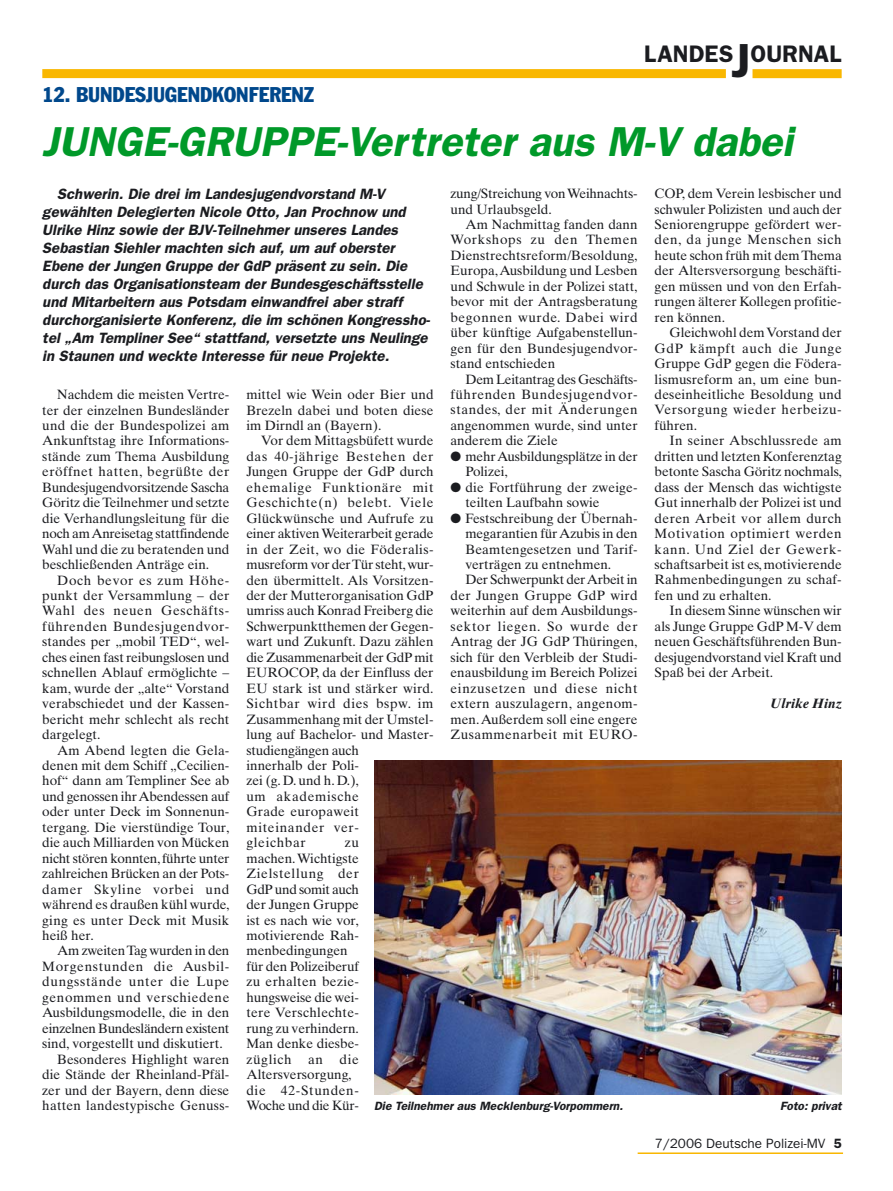
<style>
.page{position:relative;width:893px;height:1191px;background:#fff}
.page>*{position:absolute;margin:0;border:0;box-sizing:border-box;transform-origin:0 0}
.t1{font:italic 600 42px "Franklin Gothic";color:#009929}
.t2{font:600 24px "Franklin Gothic";color:#1b1c20}
.t3{font:condensed 21px "Franklin Gothic";color:#00488c}
.t4{font:italic 600 15px/18px "Franklin Gothic";color:#1b1c20}
.t5{font:13.5px/15.5px "Times Ten";color:#1b1c20;text-align:justify}
.t6{font:13.5px "Times Ten";letter-spacing:.05em;color:#1b1c20}
.t7{font:13.5px "Times Ten";letter-spacing:-.025em;color:#1b1c20}
.t8{font:13.5px "Times Ten";letter-spacing:.025em;color:#1b1c20}
.t9{font:13.5px "Franklin Gothic";color:#1b1c20}
.t10{font:13.5px "Times Ten";letter-spacing:-.02em;color:#1b1c20}
.t11{font:13.5px "Times Ten";letter-spacing:.045em;color:#1b1c20}
.t12{font:13.5px "Times Ten";letter-spacing:.035em;color:#1b1c20}
.t13{font:italic 700 13.5px "Times Ten";color:#1b1c20}
.t14{font:italic 600 12px "Franklin Gothic";color:#1b1c20}
.s1{font-size:48px}
.s2{font-weight:600}
</style>
<div class="page">
<hr style="left:638px;top:1152px;width:205px;height:2px;background:#f9b700">
<div style="left:42px;top:69px;width:684px;height:9px;background:#f9b700"></div>
<div style="left:752px;top:69px;width:90px;height:9px;background:#f9b700"></div>
<img style="left:374px;top:761px;width:468px;height:333px">
<h2 class="t2" style="left:644px;top:45px;width:199px">LANDES<span class="s1">J</span>OURNAL</h2>
<h3 class="t3" style="left:42px;top:87px;width:273px">12. BUNDESJUGENDKONFERENZ</h3>
<h1 class="t1" style="left:42px;top:127px;width:759px">JUNGE-GRUPPE-Vertreter aus M-V dabei</h1>
<p class="t4" style="left:42px;top:186px;width:391px;text-indent:15px">Schwerin. Die drei im Landesjugendvorstand M-V gewählten Delegierten Nicole Otto, Jan Prochnow und Ulrike Hinz sowie der BJV-Teilnehmer unseres Landes Sebastian Siehler machten sich auf, um auf oberster Ebene der Jungen Gruppe der GdP präsent zu sein. Die durch das Organisationsteam der Bundesgeschäftsstelle und Mitarbeitern aus Potsdam einwandfrei aber straff durchorganisierte Konferenz, die im schönen Kongressho&shy;tel „Am Templiner See“ stattfand, versetzte uns Neulinge in Staunen und weckte Interesse für neue Projekte.</p>
<p class="t5" style="left:655px;top:187px;width:189px">COP, dem Verein lesbischer und schwuler Polizisten und auch der Seniorengruppe gefördert wer&shy;den, da junge Menschen sich heute schon früh mit dem Thema der Altersversorgung beschäfti&shy;gen müssen und von den Erfah&shy;rungen älterer Kollegen profitie&shy;ren können.</p>
<p class="t5" style="left:655px;top:326px;width:189px;text-indent:15px">Gleichwohl dem Vorstand der GdP kämpft auch die Junge Gruppe GdP gegen die Födera&shy;lismusreform an, um eine bun&shy;deseinheitliche Besoldung und Versorgung wieder herbeizu&shy;führen.</p>
<p class="t5" style="left:655px;top:434px;width:189px;text-indent:15px">In seiner Abschlussrede am dritten und letzten Konferenztag betonte Sascha Göritz nochmals, dass der Mensch das wichtigste Gut innerhalb der Polizei ist und deren Arbeit vor allem durch Motivation optimiert werden kann. Und Ziel der Gewerk&shy;schaftsarbeit ist es, motivierende Rahmenbedingungen zu schaf&shy;fen und zu erhalten.</p>
<p class="t5" style="left:655px;top:604px;width:189px;text-indent:15px">In diesem Sinne wünschen wir als Junge Gruppe GdP M-V dem neuen Geschäftsführenden Bun&shy;desjugendvorstand viel Kraft und Spaß bei der Arbeit.</p>
<p class="t13" style="left:770px;top:698px;width:73px">Ulrike Hinz</p>
<p class="t5" style="left:451px;top:187px;width:189px">zung/Streichung von Weihnachts&shy;und Urlaubsgeld.</p>
<p class="t5" style="left:451px;top:218px;width:189px;text-indent:15px">Am Nachmittag fanden dann Workshops zu den Themen Dienstrechtsreform/Besoldung, Europa,Ausbildung und Lesben und Schwule in der Polizei statt, bevor mit der Antragsberatung begonnen wurde. Dabei wird über künftige Aufgabenstellun&shy;gen für den Bundesjugendvor&shy;stand entschieden</p>
<p class="t5" style="left:451px;top:372px;width:189px;text-indent:15px">Dem Leitantrag des Geschäfts&shy;führenden Bundesjugendvor&shy;standes, der mit Änderungen angenommen wurde, sind unter anderem die Ziele</p>
<p class="t5" style="left:465px;top:450px;width:174px;text-indent:-15px">● mehr Ausbildungsplätze in der<br>Polizei,</p>
<p class="t5" style="left:465px;top:481px;width:174px;text-indent:-15px">● die Fortführung der zweige&shy;teilten Laufbahn sowie</p>
<p class="t5" style="left:451px;top:511px;width:189px">● Festschreibung der Übernah-</p>
<p class="t5" style="left:465px;top:527px;width:174px">megarantien für Azubis in den</p>
<p class="t5" style="left:465px;top:542px;width:174px">Beamtengesetzen und Tarif-</p>
<p class="t5" style="left:465px;top:558px;width:147px">verträgen zu entnehmen.</p>
<p class="t7" style="left:465px;top:575px;width:174px">Der Schwerpunkt der Arbeit in</p>
<p class="t8" style="left:451px;top:590px;width:189px">der Jungen Gruppe GdP wird</p>
<p class="t5" style="left:451px;top:604px;width:189px">weiterhin auf dem Ausbildungs-</p>
<p class="t6" style="left:451px;top:621px;width:189px">sektor liegen. So wurde der</p>
<p class="t5" style="left:451px;top:635px;width:189px">Antrag der JG GdP Thüringen,</p>
<p class="t5" style="left:451px;top:651px;width:189px">sich für den Verbleib der Studi-</p>
<p class="t5" style="left:451px;top:666px;width:189px">enausbildung im Bereich Polizei</p>
<p class="t6" style="left:451px;top:683px;width:189px">einzusetzen und diese nicht</p>
<p class="t8" style="left:451px;top:698px;width:189px">extern auszulagern, angenom-</p>
<p class="t5" style="left:451px;top:712px;width:189px">men.Außerdem soll eine engere</p>
<p class="t12" style="left:451px;top:729px;width:189px">Zusammenarbeit mit EURO-</p>
<p class="t5" style="left:246px;top:388px;width:189px">mittel wie Wein oder Bier und Brezeln dabei und boten diese im Dirndl an (Bayern).</p>
<p class="t5" style="left:246px;top:434px;width:189px;text-align:left;text-indent:15px">Vor dem Mittagsbüfett wurde das 40-jährige Bestehen der<br>Jungen Gruppe der GdP durch ehemalige Funktionäre mit<br>Geschichte(n) belebt. Viele<br>Glückwünsche und Aufrufe zu einer aktiven Weiterarbeit gerade in der Zeit, wo die Föderalis&shy;musreform vor der Tür steht,wur&shy;den übermittelt. Als Vorsitzen&shy;der der Mutterorganisation GdP umriss auch Konrad Freiberg die<br>Schwerpunktthemen der Gegen&shy;wart und Zukunft. Dazu zählen die Zusammenarbeit der GdP mit<br>EUROCOP, da der Einfluss der<br>EU stark ist und stärker wird.<br>Sichtbar wird dies bspw. im<br>Zusammenhang mit der Umstel&shy;lung auf Bachelor- und Master&shy;studiengängen auch<br>innerhalb der Poli-<br>zei (g. D. und h. D.),<br>um akademische<br>Grade europaweit miteinander ver-<br>gleichbar</p>
<p class="t5" style="left:42px;top:388px;width:189px;text-indent:15px">Nachdem die meisten Vertre&shy;ter der einzelnen Bundesländer und die der Bundespolizei am Ankunftstag ihre Informations&shy;stände zum Thema Ausbildung eröffnet hatten, begrüßte der Bundesjugendvorsitzende Sascha Göritz die Teilnehmer und setzte die Verhandlungsleitung für die noch am Anreisetag stattfindende Wahl und die zu beratenden und beschließenden Anträge ein.</p>
<p class="t5" style="left:42px;top:573px;width:189px;text-indent:15px">Doch bevor es zum Höhe&shy;punkt der Versammlung – der Wahl des neuen Geschäfts&shy;führenden Bundesjugendvor&shy;standes per „mobil TED“, wel&shy;ches einen fast reibungslosen und schnellen Ablauf ermöglichte – kam, wurde der „alte“ Vorstand verabschiedet und der Kassen&shy;bericht mehr schlecht als recht dargelegt.</p>
<p class="t5" style="left:42px;top:743px;width:189px;text-indent:15px">Am Abend legten die Gela&shy;denen mit dem Schiff „Cecilien&shy;hof“ dann am Templiner See ab und genossen ihr Abendessen auf oder unter Deck im Sonnenun&shy;tergang. Die vierstündige Tour, die auch Milliarden von Mücken nicht stören konnten,führte unter zahlreichen Brücken an der Pots&shy;damer Skyline vorbei und während es draußen kühl wurde, ging es unter Deck mit Musik heiß her.</p>
<p class="t10" style="left:57px;top:945px;width:174px">Am zweiten Tag wurden in den</p>
<p class="t6" style="left:42px;top:961px;width:189px">Morgenstunden die Ausbil-</p>
<p class="t6" style="left:42px;top:976px;width:189px">dungsstände unter die Lupe</p>
<p class="t11" style="left:42px;top:992px;width:189px">genommen und verschiedene</p>
<p class="t5" style="left:42px;top:1006px;width:189px">Ausbildungsmodelle, die in den</p>
<p class="t7" style="left:42px;top:1023px;width:189px">einzelnen Bundesländern existent</p>
<p class="t5" style="left:42px;top:1037px;width:182px">sind, vorgestellt und diskutiert.</p>
<p class="t5" style="left:57px;top:1052px;width:174px">Besonderes Highlight waren</p>
<p class="t5" style="left:42px;top:1068px;width:189px">die Stände der Rheinland-Pfäl-</p>
<p class="t5" style="left:42px;top:1083px;width:189px">zer und der Bayern, denn diese</p>
<p class="t5" style="left:42px;top:1099px;width:189px">hatten landestypische Genuss-</p>
<p class="t5" style="left:246px;top:836px;width:114px;text-align:left;text-indent:98px">zu machen. Wichtigste<br>Zielstellung der<br>GdP und somit auch der Jungen Gruppe ist es nach wie vor, motivierende Rah&shy;menbedingungen für den Polizeiberuf zu erhalten bezie&shy;hungsweise die wei&shy;tere Verschlechte&shy;rung zu verhindern.<br>Man denke diesbe&shy;züglich an die<br>Altersversorgung, die 42-Stunden-<br>Woche und die Kür-</p>
<p class="t14" style="left:374px;top:1101px;width:252px">Die Teilnehmer aus Mecklenburg-Vorpommern.</p>
<p class="t14" style="left:780px;top:1101px;width:65px">Foto: privat</p>
<p class="t9" style="left:655px;top:1138px;width:188px">7/2006 Deutsche Polizei-MV <span class="s2">5</span></p>
</div>
